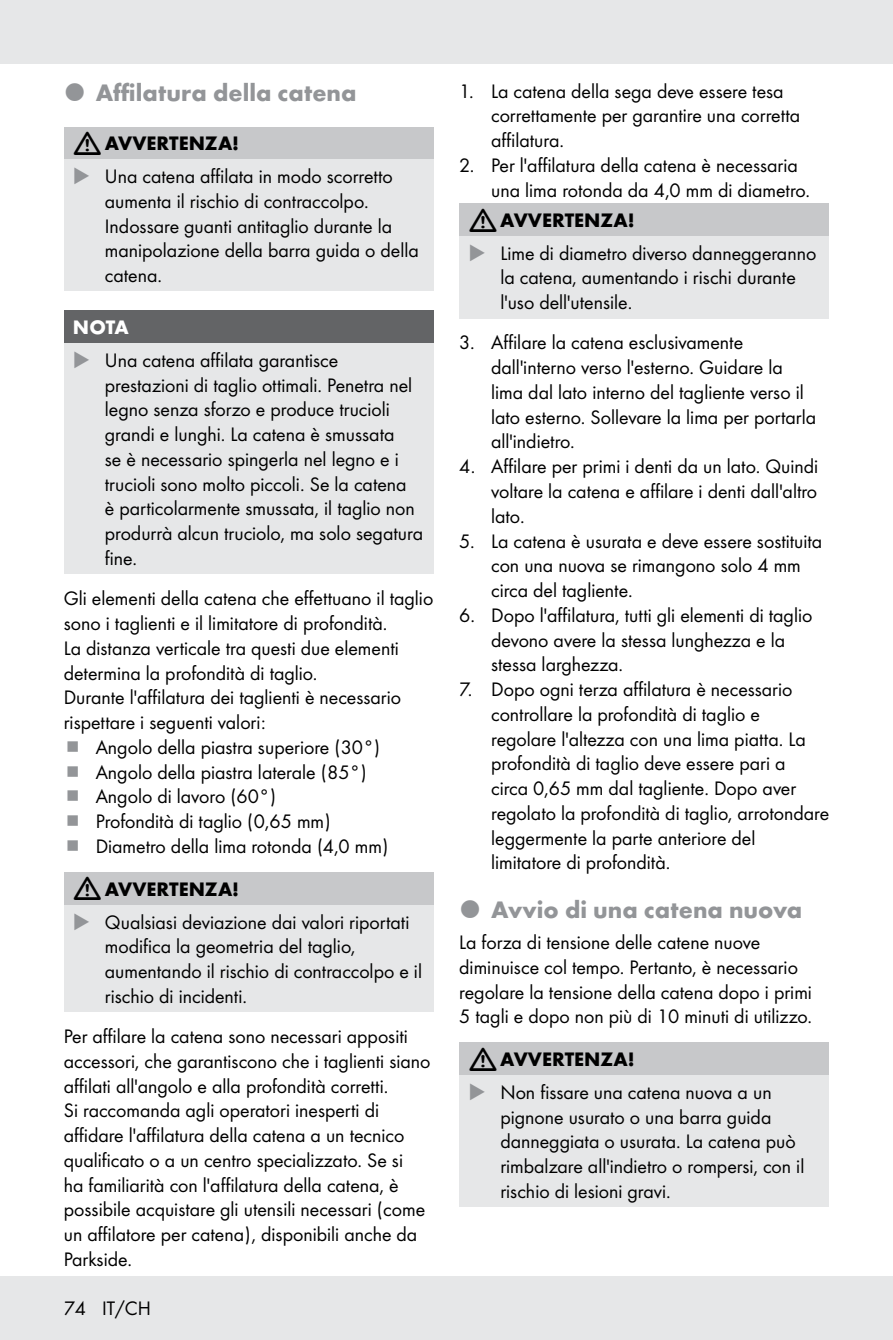
<style>
.page{position:relative;width:893px;height:1340px;background:#fff}
.page>*{position:absolute;margin:0;border:0;box-sizing:border-box;transform-origin:0 0}
.t1{font:700 24.75px "Futura";color:#939598}
.t2{font:20.25px/24.8px "Futura Boo";color:#000}
.t3{font:700 20.25px "Futura";color:#000}
.t4{font:700 20.25px "Futura";color:#fff}
.s1{color:#939598}
</style>
<div class="page">
<div style="left:0;top:1276px;width:893px;height:63px;background:#e6e7e8"></div>
<div style="left:0;top:0;width:893px;height:64px;background:#e6e7e8"></div>
<div style="left:64px;top:127px;width:370px;height:32px;background:#c7c8ca"></div>
<div style="left:64px;top:159px;width:370px;height:132px;background:#e6e7e8"></div>
<div style="left:64px;top:310px;width:370px;height:33px;background:#636466"></div>
<div style="left:64px;top:343px;width:370px;height:231px;background:#e6e7e8"></div>
<div style="left:64px;top:872px;width:370px;height:33px;background:#c7c8ca"></div>
<div style="left:64px;top:905px;width:370px;height:106px;background:#e6e7e8"></div>
<div style="left:459px;top:203px;width:370px;height:33px;background:#c7c8ca"></div>
<div style="left:459px;top:236px;width:370px;height:82px;background:#e6e7e8"></div>
<div style="left:459px;top:1042px;width:370px;height:33px;background:#c7c8ca"></div>
<div style="left:459px;top:1075px;width:370px;height:131px;background:#e6e7e8"></div>
<p class="t1" style="left:96px;top:75px;width:262px">Affilatura della catena</p>
<p class="t3" style="left:105px;top:129px;width:136px">AVVERTENZA!</p>
<p class="t2" style="left:105px;top:163px;width:315px;text-indent:-32px"><span class="s1">◆</span> Una catena affilata in modo scorretto aumenta il rischio di contraccolpo.<br>Indossare guanti antitaglio durante la manipolazione della barra guida o della catena.</p>
<p class="t4" style="left:73px;top:312px;width:58px">NOTA</p>
<p class="t2" style="left:105px;top:347px;width:320px;text-indent:-32px"><span class="s1">◆</span> Una catena affilata garantisce prestazioni di taglio ottimali. Penetra nel legno senza sforzo e produce trucioli grandi e lunghi. La catena è smussata<br>se è necessario spingerla nel legno e i trucioli sono molto piccoli. Se la catena<br>è particolarmente smussata, il taglio non produrrà alcun truciolo, ma solo segatura fine.</p>
<p class="t2" style="left:64px;top:585px;width:371px">Gli elementi della catena che effettuano il taglio</p>
<p class="t2" style="left:64px;top:610px;width:325px">sono i taglienti e il limitatore di profondità.</p>
<p class="t2" style="left:64px;top:634px;width:337px">La distanza verticale tra questi due elementi</p>
<p class="t2" style="left:64px;top:659px;width:255px">determina la profondità di taglio.</p>
<p class="t2" style="left:64px;top:684px;width:339px">Durante l'affilatura dei taglienti è necessario</p>
<p class="t2" style="left:64px;top:709px;width:203px">rispettare i seguenti valori:</p>
<p class="t2" style="left:96px;top:733px;width:286px">Angolo della piastra superiore (30°)</p>
<p class="t2" style="left:96px;top:758px;width:272px">Angolo della piastra laterale (85°)</p>
<p class="t2" style="left:96px;top:783px;width:182px">Angolo di lavoro (60°)</p>
<p class="t2" style="left:96px;top:808px;width:236px">Profondità di taglio (0,65 mm)</p>
<p class="t2" style="left:96px;top:832px;width:294px">Diametro della lima rotonda (4,0 mm)</p>
<p class="t3" style="left:105px;top:874px;width:136px">AVVERTENZA!</p>
<p class="t2" style="left:105px;top:908px;width:319px;text-indent:-32px"><span class="s1">◆</span> Qualsiasi deviazione dai valori riportati modifica la geometria del taglio, aumentando il rischio di contraccolpo e il rischio di incidenti.</p>
<p class="t2" style="left:64px;top:1022px;width:368px">Per affilare la catena sono necessari appositi accessori, che garantiscono che i taglienti siano affilati all'angolo e alla profondità corretti.<br>Si raccomanda agli operatori inesperti di affidare l'affilatura della catena a un tecnico qualificato o a un centro specializzato. Se si<br>ha familiarità con l'affilatura della catena, è possibile acquistare gli utensili necessari (come un affilatore per catena), disponibili anche da Parkside.</p>
<p class="t2" style="left:64px;top:1295px;width:89px">74 IT/CH</p>
<p class="t2" style="left:491px;top:77px;width:311px;text-indent:-32px">1. La catena della sega deve essere tesa correttamente per garantire una corretta affilatura.</p>
<p class="t2" style="left:491px;top:152px;width:320px;text-indent:-32px">2. Per l'affilatura della catena è necessaria una lima rotonda da 4,0 mm di diametro.</p>
<p class="t3" style="left:500px;top:205px;width:136px">AVVERTENZA!</p>
<p class="t2" style="left:500px;top:239px;width:317px;text-indent:-32px"><span class="s1">◆</span> Lime di diametro diverso danneggeranno la catena, aumentando i rischi durante l'uso dell'utensile.</p>
<p class="t2" style="left:491px;top:329px;width:326px;text-indent:-32px">3. Affilare la catena esclusivamente dall'interno verso l'esterno. Guidare la lima dal lato interno del tagliente verso il lato esterno. Sollevare la lima per portarla all'indietro.</p>
<p class="t2" style="left:491px;top:453px;width:329px;text-align:justify;text-indent:-32px">4. Affilare per primi i denti da un lato. Quindi voltare la catena e affilare i denti dall'altro lato.</p>
<p class="t2" style="left:491px;top:527px;width:333px;text-indent:-32px">5. La catena è usurata e deve essere sostituita con una nuova se rimangono solo 4 mm circa del tagliente.</p>
<p class="t2" style="left:491px;top:601px;width:323px;text-indent:-32px">6. Dopo l'affilatura, tutti gli elementi di taglio devono avere la stessa lunghezza e la stessa larghezza.</p>
<p class="t2" style="left:491px;top:676px;width:340px;text-indent:-32px">7. Dopo ogni terza affilatura è necessario controllare la profondità di taglio e regolare l'altezza con una lima piatta. La profondità di taglio deve essere pari a<br>circa 0,65 mm dal tagliente. Dopo aver regolato la profondità di taglio, arrotondare leggermente la parte anteriore del limitatore di profondità.</p>
<p class="t1" style="left:491px;top:891px;width:313px">Avvio di una catena nuova</p>
<p class="t2" style="left:459px;top:928px;width:354px">La forza di tensione delle catene nuove diminuisce col tempo. Pertanto, è necessario regolare la tensione della catena dopo i primi 5 tagli e dopo non più di 10 minuti di utilizzo.</p>
<p class="t3" style="left:500px;top:1044px;width:136px">AVVERTENZA!</p>
<p class="t2" style="left:500px;top:1078px;width:306px;text-indent:-32px"><span class="s1">◆</span> Non fissare una catena nuova a un pignone usurato o una barra guida danneggiata o usurata. La catena può rimbalzare all'indietro o rompersi, con il rischio di lesioni gravi.</p>
</div>
